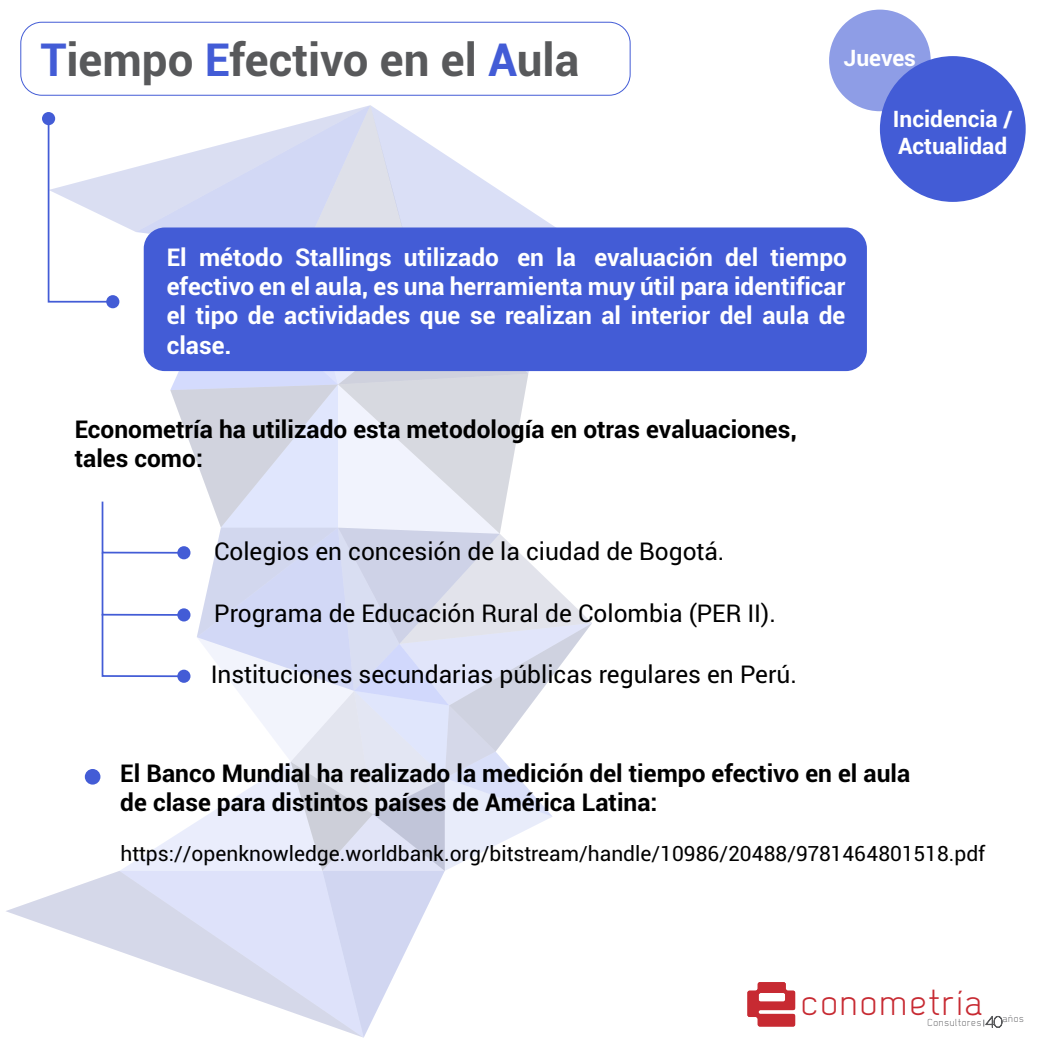
<style>
.page{position:relative;width:1042px;height:1042px;background:#fff}
.page>*{position:absolute;margin:0;border:0;box-sizing:border-box;transform-origin:0 0}
.t1{font:700 45.68px "Roboto";color:#58595b}
.t2{font:36.05px "Dekar";letter-spacing:.075em;color:#c72a32}
.t3{font:700 24.5px/29.4px "Roboto";color:#000}
.t4{font:700 24.5px/29.4px "Roboto";color:#fff;text-align:justify}
.t5{font:24.5px "Roboto";color:#000}
.t6{font:700 22.75px/27.3px "Roboto";color:#fff}
.t7{font:21px "Roboto";color:#000}
.t8{font:10.15px "Dekar";letter-spacing:.075em;color:#6c6c6f}
.s1{color:#435cd6}
.s2{font-family:"Code";font-weight:300;font-size:15.58px;color:#58595b}
</style>
<div class="page">
<svg style="left:6px;top:896px;width:41px;height:30px"></svg>
<div style="left:20px;top:22px;width:610px;height:74px;border:1px solid #435cd6;border-radius:21px"></div>
<svg style="left:747px;top:982px;width:48px;height:44px"></svg>
<svg style="left:983px;top:1016px;width:20px;height:12px"></svg>
<div style="left:42px;top:112px;width:13px;height:13px;background:#435cd6;border-radius:50%"></div>
<div style="left:880px;top:56px;width:145px;height:146px;background:#435cd6;border-radius:50%"></div>
<svg style="left:829px;top:10px;width:101px;height:101px;fill:#8e9de6"></svg>
<div style="left:144px;top:227px;width:723px;height:144px;background:#435cd6;border-radius:21px"></div>
<svg style="left:47px;top:105px;width:545px;height:932px"></svg>
<div style="left:177px;top:669px;width:13px;height:14px;background:#435cd6;border-radius:50%"></div>
<div style="left:85px;top:769px;width:15px;height:15px;background:#435cd6;border-radius:50%"></div>
<h1 class="t1" style="left:40px;top:27px;width:540px"><span class="s1">T</span>iempo <span class="s1">E</span>fectivo en el <span class="s1">A</span>ula</h1>
<p class="t6" style="left:844px;top:43px;width:74px">Jueves</p>
<p class="t6" style="left:893px;top:104px;width:121px">Incidencia /<br>Actualidad</p>
<p class="t4" style="left:167px;top:241px;width:682px">El método Stallings utilizado en la evaluación del tiempo efectivo en el aula, es una herramienta muy útil para identificar el tipo de actividades que se realizan al interior del aula de clase.</p>
<p class="t3" style="left:75px;top:413px;width:724px">Econometría ha utilizado esta metodología en otras evaluaciones, tales como:</p>
<p class="t5" style="left:214px;top:534px;width:512px">Colegios en concesión de la ciudad de Bogotá.</p>
<p class="t5" style="left:214px;top:596px;width:563px">Programa de Educación Rural de Colombia (PER II).</p>
<p class="t5" style="left:211px;top:657px;width:588px">Instituciones secundarias públicas regulares en Perú.</p>
<p class="t3" style="left:120px;top:757px;width:791px">El Banco Mundial ha realizado la medición del tiempo efectivo en el aula de clase para distintos países de América Latina:</p>
<p class="t7" style="left:121px;top:839px;width:865px">https://openknowledge.worldbank.org/bitstream/handle/10986/20488/9781464801518.pdf</p>
<h2 class="t2" style="left:801px;top:984px;width:183px">conometría</h2>
<p class="t8" style="left:927px;top:1017px;width:98px">Consultores <span class="s2">40</span>años</p>
</div>
